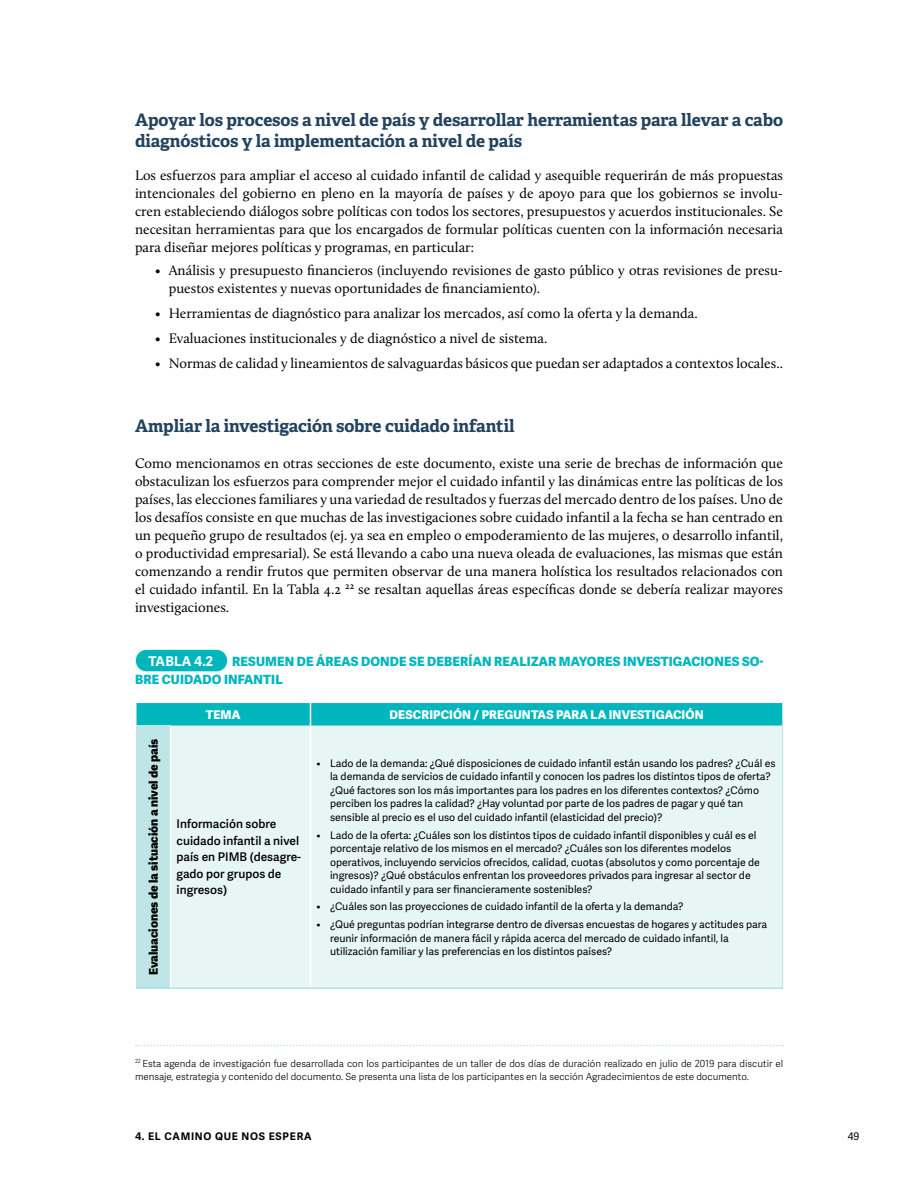
<style>
.page{position:relative;width:918px;height:1188px;background:#fff}
.page>*{position:absolute;margin:0;border:0;box-sizing:border-box;transform-origin:0 0}
.SUBHEAD{font:700 17.25px/21px "Adelle";letter-spacing:-.005em;color:#22425d}
.BODY_1st{font:14.25px/18px "Calluna";color:#000;text-align:justify}
.SIDEBAR_HEAD{font:700 13.5px "Adelle Sans";letter-spacing:.01em;color:#fff}
.CHART_TITLE{font:800 12.75px/18px "Adelle Sans";letter-spacing:.01em;color:#00b6bd}
.CHART_body{font:600 12px/16.5px "Adelle Sans";color:#000}
.CHART_body-2{font:800 12px "Adelle Sans";letter-spacing:.01em;color:#fff}
.CHART_body-3{font:800 12px "Adelle Sans";color:#000}
.t1{font:10.5px/13.5px "Adelle Sans";color:#000}
.t2{font:700 10.5px "Adelle Sans";letter-spacing:.07em;color:#000}
.Footnotes_1ST{font:300 9.75px/13.5px "Adelle Sans";color:#000}
</style>
<div class="page">
<div style="left:135px;top:649px;width:93px;height:23px;background:#00b6bd;border-radius:11px"></div>
<div style="left:135px;top:649px;width:93px;height:23px;border:1px solid #eaf1f3;border-radius:11px"></div>
<div style="left:136px;top:726px;width:35px;height:262px;background:#bfe5e7"></div>
<div style="left:171px;top:726px;width:611px;height:262px;background:#e8f5f5"></div>
<hr style="left:782px;top:726px;width:1px;height:262px;background:#bfe5e7">
<hr style="left:170px;top:726px;width:1px;height:262px;background:#fff">
<hr style="left:310px;top:726px;width:1px;height:262px;background:#fff">
<svg style="left:135px;top:703px;width:648px;height:23px;background:#06b7be"></svg>
<hr style="left:136px;top:988px;width:35px;height:1px;background:#94d6da">
<hr style="left:171px;top:988px;width:139px;height:1px;background:#94d6da">
<hr style="left:310px;top:988px;width:473px;height:1px;background:#94d6da">
<svg style="left:136px;top:1045px;width:647px;height:1px"></svg>
<p class="SUBHEAD" style="left:135px;top:109px;width:650px">Apoyar los procesos a nivel de país y desarrollar herramientas para llevar a cabo diagnósticos y la implementación a nivel de país</p>
<p class="BODY_1st" style="left:135px;top:166px;width:650px">Los esfuerzos para ampliar el acceso al cuidado infantil de calidad y asequible requerirán de más propuestas intencionales del gobierno en pleno en la mayoría de países y de apoyo para que los gobiernos se involu&shy;cren estableciendo diálogos sobre políticas con todos los sectores, presupuestos y acuerdos institucionales. Se necesitan herramientas para que los encargados de formular políticas cuenten con la información necesaria para diseñar mejores políticas y programas, en particular:</p>
<p class="BODY_1st" style="left:169px;top:261px;width:616px;text-indent:-14px">• Análisis y presupuesto financieros (incluyendo revisiones de gasto público y otras revisiones de presu&shy;puestos existentes y nuevas oportunidades de financiamiento).</p>
<p class="BODY_1st" style="left:155px;top:304px;width:544px">• Herramientas de diagnóstico para analizar los mercados, así como la oferta y la demanda.</p>
<p class="BODY_1st" style="left:155px;top:329px;width:394px">• Evaluaciones institucionales y de diagnóstico a nivel de sistema.</p>
<p class="BODY_1st" style="left:155px;top:354px;width:629px">• Normas de calidad y lineamientos de salvaguardas básicos que puedan ser adaptados a contextos locales..</p>
<p class="SUBHEAD" style="left:135px;top:415px;width:381px">Ampliar la investigación sobre cuidado infantil</p>
<p class="BODY_1st" style="left:135px;top:454px;width:650px">Como mencionamos en otras secciones de este documento, existe una serie de brechas de información que obstaculizan los esfuerzos para comprender mejor el cuidado infantil y las dinámicas entre las políticas de los países, las elecciones familiares y una variedad de resultados y fuerzas del mercado dentro de los países. Uno de los desafíos consiste en que muchas de las investigaciones sobre cuidado infantil a la fecha se han centrado en un pequeño grupo de resultados (ej. ya sea en empleo o empoderamiento de las mujeres, o desarrollo infantil, o productividad empresarial). Se está llevando a cabo una nueva oleada de evaluaciones, las mismas que están comenzando a rendir frutos que permiten observar de una manera holística los resultados relacionados con el cuidado infantil. En la Tabla 4.2 <sup>22</sup> se resaltan aquellas áreas específicas donde se debería realizar mayores investigaciones.</p>
<p class="CHART_TITLE" style="left:135px;top:653px;width:630px;text-indent:97px">RESUMEN DE ÁREAS DONDE SE DEBERÍAN REALIZAR MAYORES INVESTIGACIONES SO-<br>BRE CUIDADO INFANTIL</p>
<p class="CHART_body-2" style="left:206px;top:707px;width:36px">TEMA</p>
<p class="CHART_body-2" style="left:390px;top:707px;width:316px">DESCRIPCIÓN / PREGUNTAS PARA LA INVESTIGACIÓN</p>
<p class="CHART_body-3" style="left:146px;top:975px;width:238px;rotate:-90deg">Evaluaciones de la situación a nivel de país</p>
<p class="SIDEBAR_HEAD" style="left:149px;top:653px;width:66px">TABLA 4.2</p>
<p class="t1" style="left:330px;top:757px;width:447px;text-indent:-14px">• Lado de la demanda: ¿Qué disposiciones de cuidado infantil están usando los padres? ¿Cuál es la demanda de servicios de cuidado infantil y conocen los padres los distintos tipos de oferta? ¿Qué factores son los más importantes para los padres en los diferentes contextos? ¿Cómo perciben los padres la calidad? ¿Hay voluntad por parte de los padres de pagar y qué tan sensible al precio es el uso del cuidado infantil (elasticidad del precio)?</p>
<p class="t1" style="left:330px;top:828px;width:432px;text-indent:-14px">• Lado de la oferta: ¿Cuáles son los distintos tipos de cuidado infantil disponibles y cuál es el porcentaje relativo de los mismos en el mercado? ¿Cuáles son los diferentes modelos operativos, incluyendo servicios ofrecidos, calidad, cuotas (absolutos y como porcentaje de ingresos)? ¿Qué obstáculos enfrentan los proveedores privados para ingresar al sector de cuidado infantil y para ser financieramente sostenibles?</p>
<p class="t1" style="left:316px;top:900px;width:369px">• ¿Cuáles son las proyecciones de cuidado infantil de la oferta y la demanda?</p>
<p class="t1" style="left:330px;top:918px;width:439px;text-indent:-14px">• ¿Qué preguntas podrían integrarse dentro de diversas encuestas de hogares y actitudes para reunir información de manera fácil y rápida acerca del mercado de cuidado infantil, la utilización familiar y las preferencias en los distintos países?</p>
<p class="CHART_body" style="left:177px;top:816px;width:126px">Información sobre cuidado infantil a nivel país en PIMB (desagre&shy;gado por grupos de ingresos)</p>
<p class="Footnotes_1ST" style="left:135px;top:1057px;width:650px"><sup>22</sup> Esta agenda de investigación fue desarrollada con los participantes de un taller de dos días de duración realizado en julio de 2019 para discutir el mensaje, estrategia y contenido del documento. Se presenta una lista de los participantes en la sección Agradecimientos de este documento.</p>
<p class="t2" style="left:135px;top:1130px;width:178px">4. EL CAMINO QUE NOS ESPERA</p>
<p class="t1" style="left:848px;top:1130px;width:13px">49</p>
</div>
